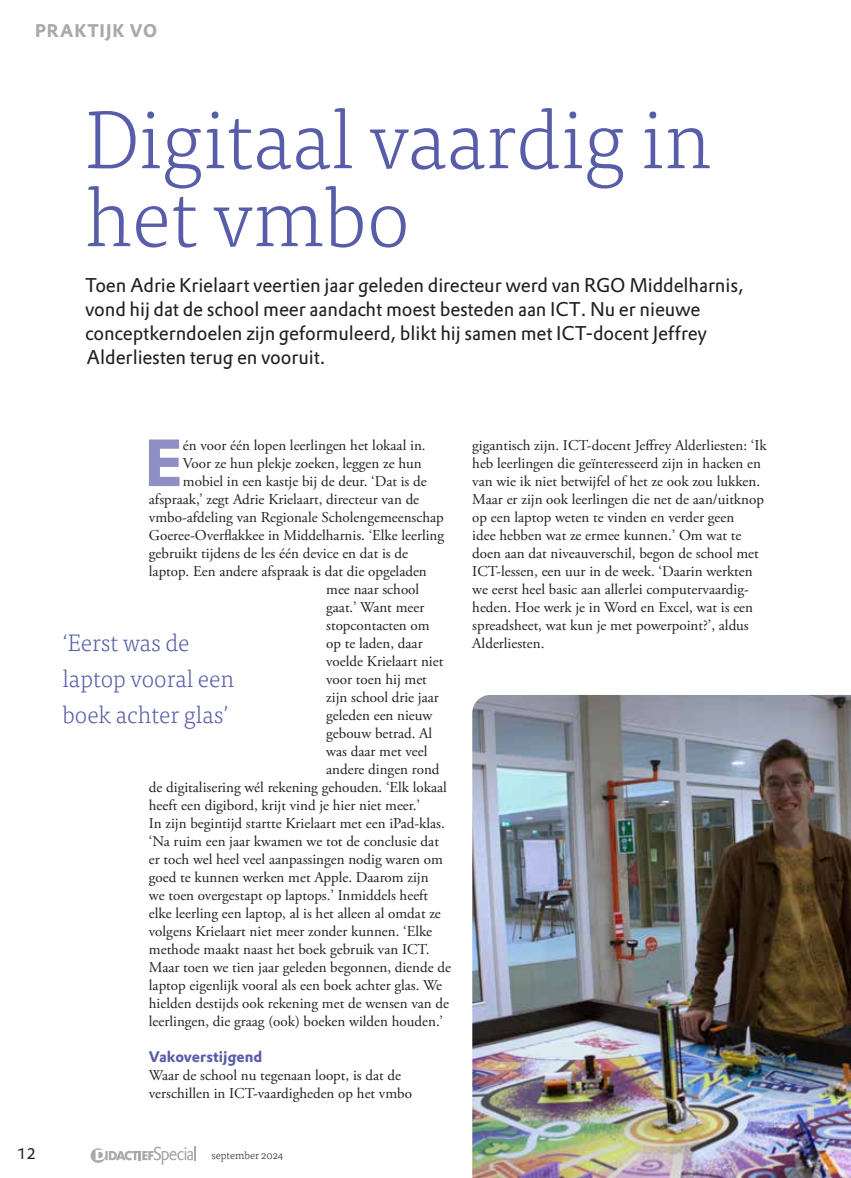
<style>
.page{position:relative;width:851px;height:1178px;background:#fff}
.page>*{position:absolute;margin:0;border:0;box-sizing:border-box;transform-origin:0 0}
.t1{font:300 82.5px/78px "Tisa Pro";color:#585da9}
.t2{font:65.4px "DTL Prokyon ST Bold";color:#908fc5}
.t3{font:300 24px/36px "Tisa Pro";color:#585da9}
.t4{font:19.5px/24px "DTL Prokyon T";letter-spacing:-.005em;color:#231f20}
.t5{font:18px "DTL Prokyon ST Bold";letter-spacing:.055em;color:#a8a9ad}
.t6{font:15px/18px "Adobe Garamond Pro";color:#231f20}
.t7{font:15px "DTL Prokyon ST Bold";color:#585da9}
.t8{font:15px "DTL Prokyon T";color:#231f20}
.t9{font:300 10.5px "Tisa Pro";color:#231f20}
</style>
<div class="page">
<svg style="left:90px;top:1146px;width:106px;height:19px"></svg>
<img style="left:472px;top:695px;width:378px;height:483px">
<p class="t5" style="left:35px;top:19px;width:123px">PRAKTIJK VO</p>
<h1 class="t1" style="left:85px;top:97px;width:627px">Digitaal vaardig in het vmbo</h1>
<p class="t4" style="left:85px;top:272px;width:660px">Toen Adrie Krielaart veertien jaar geleden directeur werd van RGO Middelharnis, vond hij dat de school meer aandacht moest besteden aan ICT. Nu er nieuwe conceptkerndoelen zijn geformuleerd, blikt hij samen met ICT-docent Jeffrey Alderliesten terug en vooruit.</p>
<h2 class="t2" style="left:144px;top:419px;width:40px">E</h2>
<p class="t6" style="left:183px;top:437px;width:244px">én voor één lopen leerlingen het lokaal in.</p>
<p class="t6" style="left:183px;top:455px;width:240px">Voor ze hun plekje zoeken, leggen ze hun</p>
<p class="t6" style="left:183px;top:473px;width:245px">mobiel in een kastje bij de deur. ‘Dat is de</p>
<p class="t6" style="left:149px;top:491px;width:272px">afspraak,’ zegt Adrie Krielaart, directeur van de</p>
<p class="t6" style="left:149px;top:509px;width:296px">vmbo-afdeling van Regionale Scholengemeenschap</p>
<p class="t6" style="left:149px;top:527px;width:297px">Goeree-Overflakkee in Middelharnis. ‘Elke leerling</p>
<p class="t6" style="left:149px;top:545px;width:260px">gebruikt tijdens de les één device en dat is de</p>
<p class="t6" style="left:149px;top:563px;width:279px">laptop. Een andere afspraak is dat die opgeladen</p>
<p class="t6" style="left:326px;top:581px;width:95px">mee naar school</p>
<p class="t6" style="left:326px;top:599px;width:100px">gaat.’ Want meer</p>
<p class="t6" style="left:326px;top:617px;width:105px">stopcontacten om</p>
<p class="t6" style="left:326px;top:635px;width:98px">op te laden, daar</p>
<p class="t6" style="left:326px;top:653px;width:119px">voelde Krielaart niet</p>
<p class="t6" style="left:326px;top:671px;width:102px">voor toen hij met</p>
<p class="t6" style="left:326px;top:689px;width:114px">zijn school drie jaar</p>
<p class="t6" style="left:326px;top:707px;width:108px">geleden een nieuw</p>
<p class="t6" style="left:326px;top:725px;width:108px">gebouw betrad. Al</p>
<p class="t6" style="left:326px;top:743px;width:103px">was daar met veel</p>
<p class="t6" style="left:326px;top:761px;width:115px">andere dingen rond</p>
<p class="t6" style="left:149px;top:779px;width:299px">de digitalisering wél rekening gehouden. ‘Elk lokaal</p>
<p class="t6" style="left:149px;top:797px;width:272px">heeft een digibord, krijt vind je hier niet meer.’</p>
<p class="t6" style="left:149px;top:815px;width:297px">In zijn begintijd startte Krielaart met een iPad-klas.</p>
<p class="t6" style="left:149px;top:833px;width:291px">‘Na ruim een jaar kwamen we tot de conclusie dat</p>
<p class="t6" style="left:149px;top:851px;width:295px">er toch wel heel veel aanpassingen nodig waren om</p>
<p class="t6" style="left:149px;top:869px;width:281px">goed te kunnen werken met Apple. Daarom zijn</p>
<p class="t6" style="left:149px;top:887px;width:281px">we toen overgestapt op laptops.’ Inmiddels heeft</p>
<p class="t6" style="left:149px;top:905px;width:293px">elke leerling een laptop, al is het alleen al omdat ze</p>
<p class="t6" style="left:149px;top:923px;width:285px">volgens Krielaart niet meer zonder kunnen. ‘Elke</p>
<p class="t6" style="left:149px;top:941px;width:282px">methode maakt naast het boek gebruik van ICT.</p>
<p class="t6" style="left:149px;top:959px;width:303px">Maar toen we tien jaar geleden begonnen, diende de</p>
<p class="t6" style="left:149px;top:977px;width:295px">laptop eigenlijk vooral als een boek achter glas. We</p>
<p class="t6" style="left:149px;top:995px;width:301px">hielden destijds ook rekening met de wensen van de</p>
<p class="t6" style="left:149px;top:1013px;width:295px">leerlingen, die graag (ook) boeken wilden houden.’</p>
<p class="t7" style="left:149px;top:1047px;width:115px">Vakoverstijgend</p>
<p class="t6" style="left:149px;top:1067px;width:264px">Waar de school nu tegenaan loopt, is dat de verschillen in ICT-vaardigheden op het vmbo</p>
<h3 class="t3" style="left:62px;top:623px;width:173px">‘Eerst was de laptop vooral een boek achter glas’</h3>
<p class="t8" style="left:18px;top:1144px;width:20px">12</p>
<p class="t9" style="left:211px;top:1148px;width:73px">september 2024</p>
<p class="t6" style="left:472px;top:437px;width:296px">gigantisch zijn. ICT-docent Jeffrey Alderliesten: ‘Ik heb leerlingen die geïnteresseerd zijn in hacken en van wie ik niet betwijfel of het ze ook zou lukken.<br>Maar er zijn ook leerlingen die net de aan/uitknop op een laptop weten te vinden en verder geen<br>idee hebben wat ze ermee kunnen.’ Om wat te doen aan dat niveauverschil, begon de school met ICT-lessen, een uur in de week. ‘Daarin werkten we eerst heel basic aan allerlei computervaardig&shy;heden. Hoe werk je in Word en Excel, wat is een spreadsheet, wat kun je met powerpoint?’, aldus Alderliesten.</p>
</div>
